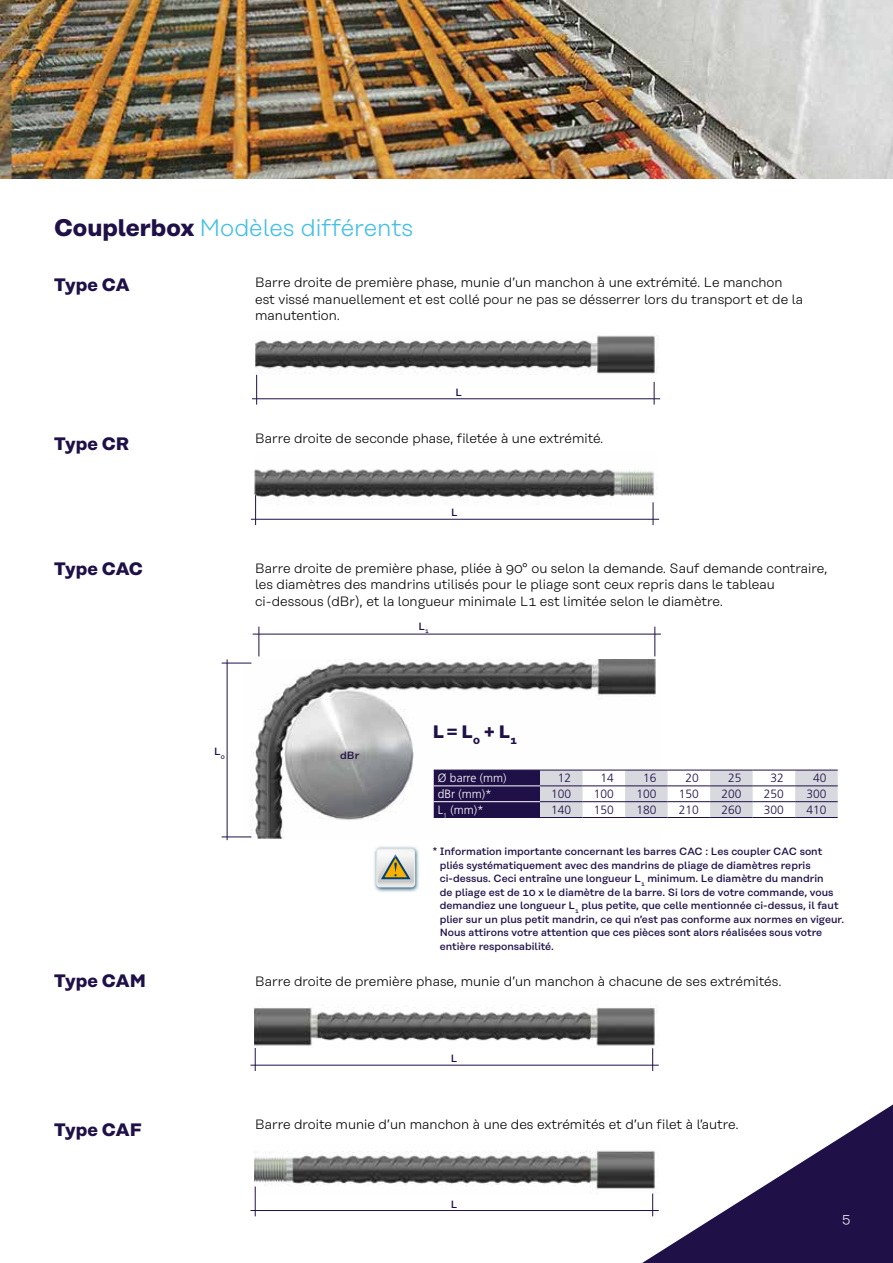
<style>
.page{position:relative;width:893px;height:1263px;background:#fff}
.page>*{position:absolute;margin:0;border:0;box-sizing:border-box;transform-origin:0 0}
.t1{font:300 24px "Rational Text";color:#44bfe7}
.t2{font:700 18px "Rational Text";color:#1f1047}
.t3{font:300 13.5px/16.5px "Rational Text";color:#000}
.t4{font:300 13.5px "Rational Text";color:#fff}
.t5{font:300 12px "Frutiger LT Std";color:#1f1047}
.t6{font:300 12px "Frutiger LT Std";color:#fff}
.t7{font:500 10.5px/13.5px "Rational Text";color:#1f1047}
.s1{font-weight:700;color:#1f1047}
</style>
<div class="page">
<svg style="left:642px;top:1104px;width:251px;height:159px;fill:#1f1047"></svg>
<img style="left:0;top:0;width:893px;height:178px">
<img style="left:254px;top:1144px;width:404px;height:49px">
<hr style="left:255px;top:1186px;width:1px;height:30px;background:#1f1047">
<svg style="left:652px;top:1193px;width:1px;height:23px"></svg>
<hr style="left:250px;top:1210px;width:409px;height:1px;background:#1f1047">
<hr style="left:255px;top:1041px;width:1px;height:30px;background:#1f1047">
<svg style="left:652px;top:1048px;width:1px;height:23px"></svg>
<hr style="left:250px;top:1065px;width:409px;height:1px;background:#1f1047">
<img style="left:255px;top:1005px;width:402px;height:43px">
<img style="left:241px;top:659px;width:419px;height:180px">
<svg style="left:258px;top:627px;width:1px;height:29px"></svg>
<hr style="left:253px;top:634px;width:408px;height:1px;background:#1f1047">
<hr style="left:227px;top:659px;width:1px;height:181px;background:#1f1047">
<svg style="left:222px;top:663px;width:29px;height:1px"></svg>
<svg style="left:222px;top:836px;width:29px;height:1px"></svg>
<svg style="left:654px;top:627px;width:1px;height:29px"></svg>
<img style="left:255px;top:335px;width:400px;height:51px">
<hr style="left:256px;top:375px;width:1px;height:30px;background:#1f1047">
<svg style="left:654px;top:382px;width:1px;height:23px"></svg>
<hr style="left:252px;top:398px;width:408px;height:1px;background:#1f1047">
<img style="left:254px;top:469px;width:403px;height:38px">
<hr style="left:255px;top:495px;width:1px;height:30px;background:#1f1047">
<svg style="left:653px;top:502px;width:1px;height:23px"></svg>
<hr style="left:251px;top:519px;width:408px;height:1px;background:#1f1047">
<img style="left:374px;top:846px;width:45px;height:46px">
<svg style="left:377px;top:849px;width:38px;height:38px"></svg>
<div style="left:376px;top:848px;width:39px;height:39px;border:1px solid #ededed;border-radius:3px"></div>
<svg style="left:434px;top:771px;width:404px;height:46px"></svg>
<hr style="left:540px;top:785px;width:43px;height:1px;background:#1f1047">
<hr style="left:583px;top:785px;width:42px;height:1px;background:#1f1047">
<hr style="left:625px;top:785px;width:43px;height:1px;background:#1f1047">
<hr style="left:668px;top:785px;width:42px;height:1px;background:#1f1047">
<hr style="left:710px;top:785px;width:43px;height:1px;background:#1f1047">
<hr style="left:753px;top:785px;width:42px;height:1px;background:#1f1047">
<hr style="left:795px;top:785px;width:43px;height:1px;background:#1f1047">
<hr style="left:540px;top:801px;width:43px;height:1px;background:#1f1047">
<hr style="left:583px;top:801px;width:42px;height:1px;background:#1f1047">
<hr style="left:625px;top:801px;width:43px;height:1px;background:#1f1047">
<hr style="left:668px;top:801px;width:42px;height:1px;background:#1f1047">
<hr style="left:710px;top:801px;width:43px;height:1px;background:#1f1047">
<hr style="left:753px;top:801px;width:42px;height:1px;background:#1f1047">
<hr style="left:795px;top:801px;width:43px;height:1px;background:#1f1047">
<hr style="left:434px;top:817px;width:106px;height:1px;background:#1f1047">
<hr style="left:540px;top:817px;width:43px;height:1px;background:#1f1047">
<hr style="left:583px;top:817px;width:42px;height:1px;background:#1f1047">
<hr style="left:625px;top:817px;width:43px;height:1px;background:#1f1047">
<hr style="left:668px;top:817px;width:42px;height:1px;background:#1f1047">
<hr style="left:710px;top:817px;width:43px;height:1px;background:#1f1047">
<hr style="left:753px;top:817px;width:42px;height:1px;background:#1f1047">
<hr style="left:795px;top:817px;width:43px;height:1px;background:#1f1047">
<hr style="left:434px;top:785px;width:106px;height:1px;background:#fff">
<hr style="left:434px;top:801px;width:106px;height:1px;background:#fff">
<hr style="left:434px;top:770px;width:106px;height:1px;background:#1f1047">
<hr style="left:540px;top:770px;width:43px;height:1px;background:#1f1047">
<hr style="left:583px;top:770px;width:42px;height:1px;background:#1f1047">
<hr style="left:625px;top:770px;width:43px;height:1px;background:#1f1047">
<hr style="left:668px;top:770px;width:42px;height:1px;background:#1f1047">
<hr style="left:710px;top:770px;width:43px;height:1px;background:#1f1047">
<hr style="left:753px;top:770px;width:42px;height:1px;background:#1f1047">
<hr style="left:795px;top:770px;width:43px;height:1px;background:#1f1047">
<h1 class="t1" style="left:54px;top:214px;width:361px"><span class="s1">Couplerbox</span> Modèles différents</h1>
<p class="t3" style="left:255px;top:274px;width:549px">Barre droite de première phase, munie d’un manchon à une extrémité. Le manchon est vissé manuellement et est collé pour ne pas se désserrer lors du transport et de la manutention.</p>
<h2 class="t2" style="left:54px;top:274px;width:77px">Type CA</h2>
<p class="t7" style="left:456px;top:385px;width:8px">L</p>
<h2 class="t2" style="left:54px;top:433px;width:77px">Type CR</h2>
<p class="t3" style="left:255px;top:430px;width:350px">Barre droite de seconde phase, filetée à une extrémité.</p>
<p class="t7" style="left:451px;top:506px;width:8px">L</p>
<h2 class="t2" style="left:54px;top:558px;width:90px">Type CAC</h2>
<p class="t3" style="left:255px;top:560px;width:574px">Barre droite de première phase, pliée à 90° ou selon la demande. Sauf demande contraire, les diamètres des mandrins utilisés pour le pliage sont ceux repris dans le tableau ci-dessous (dBr), et la longueur minimale L1 est limitée selon le diamètre.</p>
<p class="t7" style="left:418px;top:619px;width:12px">L<sub>1</sub></p>
<h2 class="t2" style="left:433px;top:721px;width:86px">L= L<sub>0</sub> + L<sub>1</sub></h2>
<p class="t7" style="left:214px;top:745px;width:12px">L<sub>0</sub></p>
<p class="t7" style="left:340px;top:748px;width:21px">dBr</p>
<p class="t6" style="left:438px;top:771px;width:70px">Ø barre (mm)</p>
<p class="t5" style="left:558px;top:771px;width:15px">12</p>
<p class="t5" style="left:600px;top:771px;width:15px">14</p>
<p class="t5" style="left:643px;top:771px;width:15px">16</p>
<p class="t5" style="left:685px;top:771px;width:15px">20</p>
<p class="t5" style="left:728px;top:771px;width:15px">25</p>
<p class="t5" style="left:771px;top:771px;width:15px">32</p>
<p class="t5" style="left:813px;top:771px;width:15px">40</p>
<p class="t6" style="left:438px;top:787px;width:56px">dBr (mm)*</p>
<p class="t5" style="left:551px;top:787px;width:22px">100</p>
<p class="t5" style="left:594px;top:787px;width:22px">100</p>
<p class="t5" style="left:636px;top:787px;width:22px">100</p>
<p class="t5" style="left:679px;top:787px;width:22px">150</p>
<p class="t5" style="left:721px;top:787px;width:22px">200</p>
<p class="t5" style="left:764px;top:787px;width:22px">250</p>
<p class="t5" style="left:806px;top:787px;width:22px">300</p>
<p class="t6" style="left:438px;top:803px;width:47px">L<sub>1</sub> (mm)*</p>
<p class="t5" style="left:551px;top:803px;width:22px">140</p>
<p class="t5" style="left:594px;top:803px;width:22px">150</p>
<p class="t5" style="left:636px;top:803px;width:22px">180</p>
<p class="t5" style="left:679px;top:803px;width:22px">210</p>
<p class="t5" style="left:721px;top:803px;width:22px">260</p>
<p class="t5" style="left:764px;top:803px;width:22px">300</p>
<p class="t5" style="left:806px;top:803px;width:22px">410</p>
<p class="t7" style="left:440px;top:845px;width:406px;text-indent:-7px">* Information importante concernant les barres CAC : Les coupler CAC sont pliés systématiquement avec des mandrins de pliage de diamètres repris ci-dessus. Ceci entraîne une longueur L<sub>1</sub> minimum. Le diamètre du mandrin<br>de pliage est de 10 x le diamètre de la barre. Si lors de votre commande, vous demandiez une longueur L<sub>1</sub> plus petite, que celle mentionnée ci-dessus, il faut plier sur un plus petit mandrin, ce qui n’est pas conforme aux normes en vigeur.<br>Nous attirons votre attention que ces pièces sont alors réalisées sous votre entière responsabilité.</p>
<h2 class="t2" style="left:54px;top:970px;width:93px">Type CAM</h2>
<p class="t3" style="left:255px;top:973px;width:528px">Barre droite de première phase, munie d’un manchon à chacune de ses extrémités.</p>
<p class="t7" style="left:451px;top:1052px;width:8px">L</p>
<h2 class="t2" style="left:54px;top:1118px;width:89px">Type CAF</h2>
<p class="t3" style="left:255px;top:1116px;width:485px">Barre droite munie d’un manchon à une des extrémités et d’un filet à l’autre.</p>
<p class="t7" style="left:451px;top:1197px;width:8px">L</p>
<p class="t4" style="left:842px;top:1210px;width:10px">5</p>
</div>
